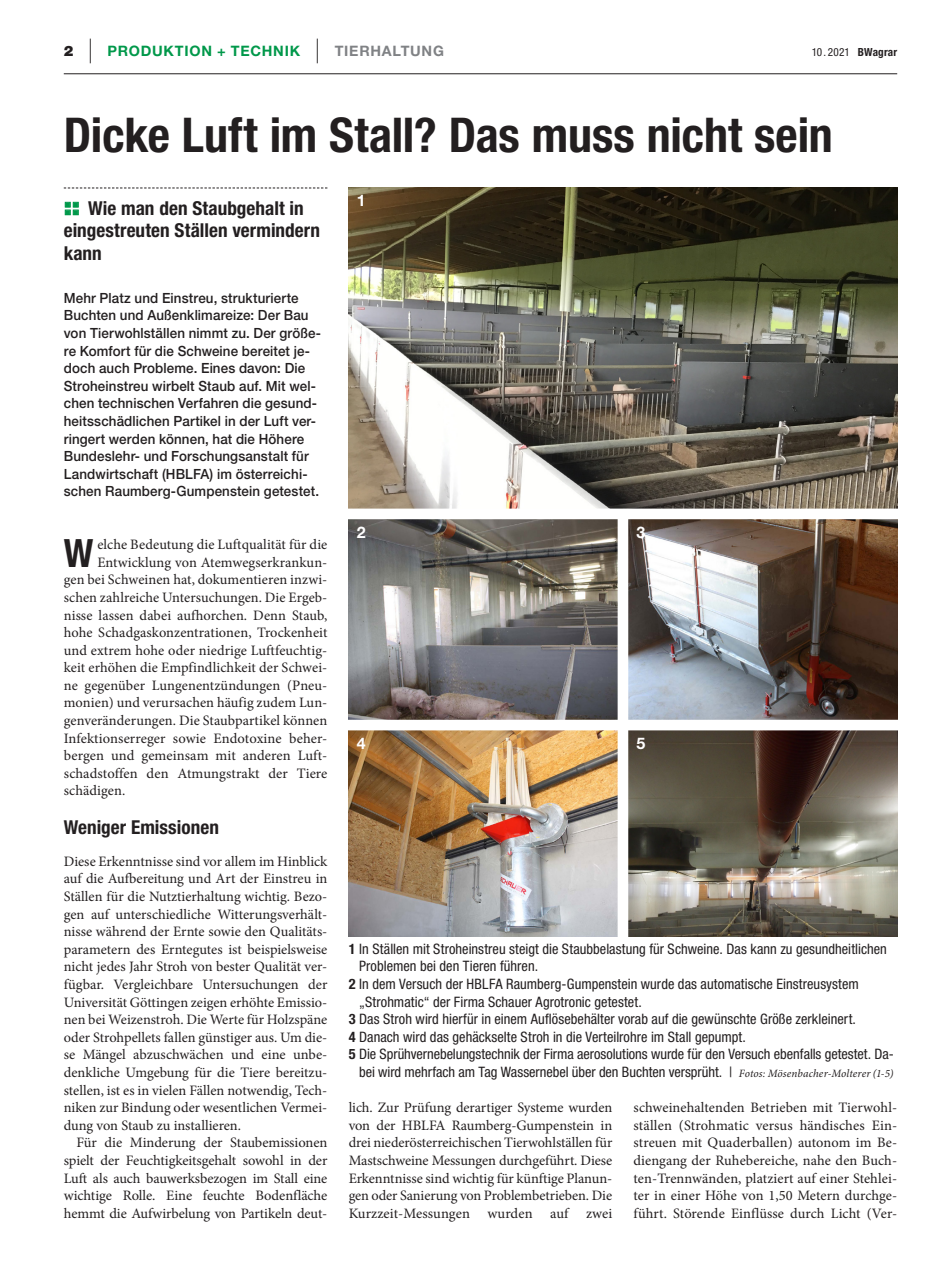
<style>
.page{position:relative;width:944px;height:1285px;background:#fff}
.page>*{position:absolute;margin:0;border:0;box-sizing:border-box;transform-origin:0 0}
.BWA_Head{font:700 condensed 48px "Helvetica Neue LT Std";color:#231f20}
.BWA_Grund_Initial_2z{font:700 condensed 39px "Helvetica Neue LT Std";color:#231f20}
.BWA_Unterzeile{font:700 condensed 19.2px/22.4px "Helvetica Neue LT Std";letter-spacing:.005em;color:#231f20}
.BWA_Zwischentitel{font:700 condensed 19.2px "Helvetica Neue LT Std";letter-spacing:.005em;color:#231f20}
.x_Bildziffer{font:700 16.05px "Helvetica Neue LT Std";color:#fff}
.BWA_Grund_mit_Einzug{font:14.4px/17.5px "Minion Pro";color:#231f20;text-align:justify}
.BWA_Grund_ohne_Einzu{font:14.4px/17.5px "Minion Pro";color:#231f20;text-align:justify}
.BWA_BU{font:condensed 14.4px/17.5px "Helvetica Neue LT Std";color:#231f20}
.BWA_Grund_Initial_2z-2{font:14.4px "Minion Pro";letter-spacing:.005em;color:#231f20}
.t1{font:700 14.4px "Helvetica Neue LT Std";letter-spacing:.05em;color:#00984a}
.BWA_Vorspann{font:500 14.1px/17.5px "Helvetica Neue LT Std";letter-spacing:.01em;color:#231f20;scale:.95 1}
.t2{font:condensed 11.25px "Helvetica Neue LT Std";letter-spacing:.02em;color:#231f20}
.s1{font-weight:900;color:#231f20}
.s2{font-weight:100;font-size:24.6px;color:#231f20}
.s3{color:#808285}
.s4{font-weight:700}
.s5{font-weight:900;font-stretch:normal;font-size:24px;color:#00984a}
.s6{font-family:"Minion Pro";font-style:italic;font-stretch:normal;font-size:11.25px}
</style>
<div class="page">
<hr style="left:64px;top:73px;width:833px;height:1px;background:#231f20">
<svg style="left:64px;top:187px;width:263px;height:1px"></svg>
<img style="left:349px;top:187px;width:548px;height:749px">
<div style="left:618px;top:514px;width:10px;height:426px;background:#fff"></div>
<div style="left:344px;top:508px;width:560px;height:11px;background:#fff"></div>
<div style="left:341px;top:719px;width:569px;height:11px;background:#fff"></div>
<p class="t1" style="left:64px;top:42px;width:382px"><span class="s1">2</span> <span class="s2">|</span> PRODUKTION + TECHNIK <span class="s2">|</span> <span class="s3">TIERHALTUNG</span></p>
<p class="t2" style="left:812px;top:46px;width:87px">10 . 2021 <span class="s4">BWagrar</span></p>
<p class="BWA_Head" style="left:64px;top:105px;width:771px">Dicke Luft im Stall? Das muss nicht sein</p>
<p class="BWA_Unterzeile" style="left:64px;top:196px;width:258px"><span class="s5">::</span> Wie man den Staubgehalt in eingestreuten Ställen vermindern kann</p>
<p class="BWA_Vorspann" style="left:64px;top:289px;width:272px">Mehr Platz und Einstreu, strukturierte Buchten und Außenklimareize: Der Bau von Tierwohlställen nimmt zu. Der größe&shy;re Komfort für die Schweine bereitet je&shy;doch auch Probleme. Eines davon: Die Stroheinstreu wirbelt Staub auf. Mit wel&shy;chen technischen Verfahren die gesund&shy;heitsschädlichen Partikel in der Luft ver&shy;ringert werden können, hat die Höhere Bundeslehr- und Forschungsanstalt für Landwirtschaft (HBLFA) im österreichi&shy;schen Raumberg-Gumpenstein getestet.</p>
<p class="BWA_Grund_Initial_2z" style="left:64px;top:529px;width:31px">W</p>
<p class="BWA_Grund_Initial_2z-2" style="left:97px;top:534px;width:232px">elche Bedeutung die Luftqualität für die</p>
<p class="BWA_Grund_Initial_2z-2" style="left:97px;top:552px;width:232px">Entwicklung von Atemwegserkrankun-</p>
<p class="BWA_Grund_Initial_2z-2" style="left:64px;top:570px;width:265px">gen bei Schweinen hat, dokumentieren inzwi-</p>
<p class="BWA_Grund_Initial_2z-2" style="left:64px;top:587px;width:265px">schen zahlreiche Untersuchungen. Die Ergeb-</p>
<p class="BWA_Grund_Initial_2z-2" style="left:64px;top:605px;width:265px">nisse lassen dabei aufhorchen. Denn Staub,</p>
<p class="BWA_Grund_Initial_2z-2" style="left:64px;top:622px;width:265px">hohe Schadgaskonzentrationen, Trockenheit</p>
<p class="BWA_Grund_Initial_2z-2" style="left:64px;top:640px;width:265px">und extrem hohe oder niedrige Luftfeuchtig-</p>
<p class="BWA_Grund_Initial_2z-2" style="left:64px;top:658px;width:265px">keit erhöhen die Empfindlichkeit der Schwei-</p>
<p class="BWA_Grund_Initial_2z-2" style="left:64px;top:675px;width:265px">ne gegenüber Lungenentzündungen (Pneu-</p>
<p class="BWA_Grund_Initial_2z-2" style="left:64px;top:693px;width:265px">monien) und verursachen häufig zudem Lun-</p>
<p class="BWA_Grund_Initial_2z-2" style="left:64px;top:710px;width:265px">genveränderungen. Die Staubpartikel können</p>
<p class="BWA_Grund_Initial_2z-2" style="left:64px;top:728px;width:265px">Infektionserreger sowie Endotoxine beher-</p>
<p class="BWA_Grund_Initial_2z-2" style="left:64px;top:746px;width:265px">bergen und gemeinsam mit anderen Luft-</p>
<p class="BWA_Grund_Initial_2z-2" style="left:64px;top:763px;width:265px">schadstoffen den Atmungstrakt der Tiere</p>
<p class="BWA_Grund_Initial_2z-2" style="left:64px;top:781px;width:63px">schädigen.</p>
<p class="BWA_Zwischentitel" style="left:64px;top:815px;width:157px">Weniger Emissionen</p>
<p class="BWA_Grund_ohne_Einzu" style="left:64px;top:852px;width:265px">Diese Erkenntnisse sind vor allem im Hinblick auf die Aufbereitung und Art der Einstreu in Ställen für die Nutztierhaltung wichtig. Bezo&shy;gen auf unterschiedliche Witterungsverhält&shy;nisse während der Ernte sowie den Qualitäts&shy;parametern des Erntegutes ist beispielsweise nicht jedes Jahr Stroh von bester Qualität ver&shy;fügbar. Vergleichbare Untersuchungen der Universität Göttingen zeigen erhöhte Emissio&shy;nen bei Weizenstroh. Die Werte für Holzspäne oder Strohpellets fallen günstiger aus. Um die&shy;se Mängel abzuschwächen und eine unbe&shy;denkliche Umgebung für die Tiere bereitzu&shy;stellen, ist es in vielen Fällen notwendig, Tech&shy;niken zur Bindung oder wesentlichen Vermei&shy;dung von Staub zu installieren.</p>
<p class="BWA_Grund_mit_Einzug" style="left:64px;top:1133px;width:265px;text-indent:13px">Für die Minderung der Staubemissionen spielt der Feuchtigkeitsgehalt sowohl in der Luft als auch bauwerksbezogen im Stall eine wichtige Rolle. Eine feuchte Bodenfläche hemmt die Aufwirbelung von Partikeln deut-</p>
<p class="x_Bildziffer" style="left:357px;top:190px;width:10px">1</p>
<p class="x_Bildziffer" style="left:357px;top:522px;width:10px">2</p>
<p class="x_Bildziffer" style="left:637px;top:522px;width:10px">3</p>
<p class="x_Bildziffer" style="left:357px;top:733px;width:10px">4</p>
<p class="x_Bildziffer" style="left:637px;top:733px;width:10px">5</p>
<p class="BWA_BU" style="left:359px;top:939px;width:529px;text-indent:-10px"><span class="s4">1</span> In Ställen mit Stroheinstreu steigt die Staubbelastung für Schweine. Das kann zu gesundheitlichen<br>Problemen bei den Tieren führen.</p>
<p class="BWA_BU" style="left:359px;top:974px;width:501px;text-indent:-10px"><span class="s4">2</span> In dem Versuch der HBLFA Raumberg-Gumpenstein wurde das automatische Einstreusystem „Strohmatic“ der Firma Schauer Agrotronic getestet.</p>
<p class="BWA_BU" style="left:349px;top:1010px;width:509px"><span class="s4">3</span> Das Stroh wird hierfür in einem Auflösebehälter vorab auf die gewünschte Größe zerkleinert.</p>
<p class="BWA_BU" style="left:349px;top:1027px;width:399px"><span class="s4">4</span> Danach wird das gehäckselte Stroh in die Verteilrohre im Stall gepumpt.</p>
<p class="BWA_BU" style="left:349px;top:1045px;width:547px;text-align:right"><span class="s4">5</span> Die Sprühvernebelungstechnik der Firma aerosolutions wurde für den Versuch ebenfalls getestet. Da&shy;bei wird mehrfach am Tag Wassernebel über den Buchten versprüht. | <span class="s6">Fotos: Mösenbacher-Molterer (1-5)</span></p>
<p class="BWA_Grund_mit_Einzug" style="left:349px;top:1098px;width:265px">lich. Zur Prüfung derartiger Systeme wurden von der HBLFA Raumberg-Gumpenstein in drei niederösterreichischen Tierwohlställen für Mastschweine Messungen durchgeführt. Diese Erkenntnisse sind wichtig für künftige Planun&shy;gen oder Sanierung von Problembetrieben. Die Kurzzeit-Messungen wurden auf zwei</p>
<p class="BWA_Grund_mit_Einzug" style="left:634px;top:1098px;width:265px">schweinehaltenden Betrieben mit Tierwohl&shy;ställen (Strohmatic versus händisches Ein&shy;streuen mit Quaderballen) autonom im Be&shy;diengang der Ruhebereiche, nahe den Buch&shy;ten-Trennwänden, platziert auf einer Stehlei&shy;ter in einer Höhe von 1,50 Metern durchge&shy;führt. Störende Einflüsse durch Licht (Ver-</p>
</div>
